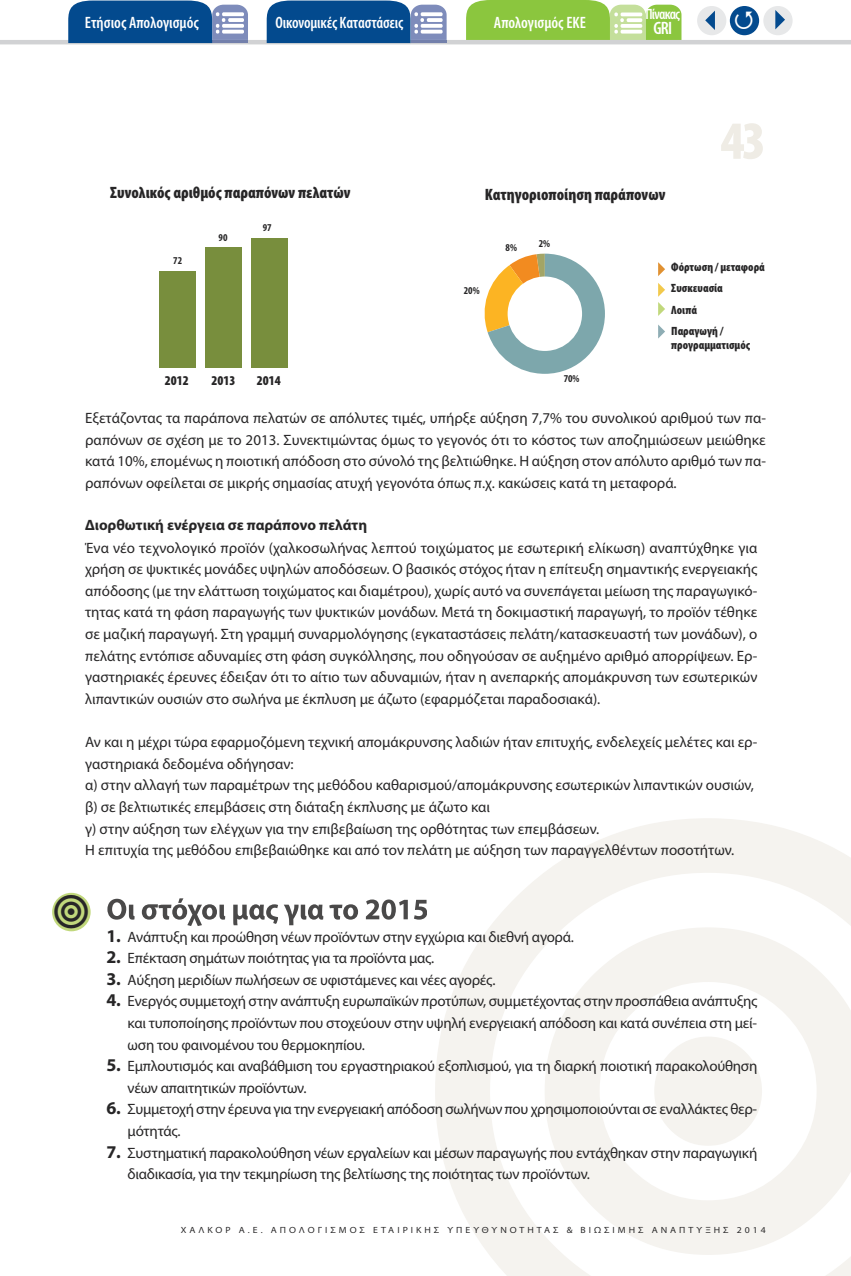
<style>
.page{position:relative;width:851px;height:1276px;background:#fff}
.page>*{position:absolute;margin:0;border:0;box-sizing:border-box;transform-origin:0 0}
.t1{font:900 condensed 54px "Myriad Pro";color:#efece5}
.t2{font:600 condensed 18px "Myriad Pro";color:#fff}
.t3{font:900 condensed 16.5px "Myriad Pro";color:#272627}
.t4{font:600 condensed 16.5px "Myriad Pro";letter-spacing:-.005em;color:#fff}
.t5{font:15px/21.6px "Myriad Pro";letter-spacing:-.01em;color:#272627}
.t6{font:700 15px "Myriad Pro";color:#272627}
.t7{font:600 condensed 15px "Myriad Pro";letter-spacing:-.05em;color:#fff}
.t8{font:900 condensed 13.5px "Myriad Pro";color:#272627}
.t9{font:900 condensed 12px/21.3px "Myriad Pro";color:#272627}
.t10{font:700 condensed 10.5px "Myriad Pro";color:#272627}
.t11{font:semi-expanded 9px "Myriad Pro";letter-spacing:.335em;color:#272627}
.s1{font-weight:700;font-size:18px}
</style>
<div class="page">
<div style="left:697px;top:6px;width:29px;height:29px;background:#e7e8e9;border-radius:50%"></div>
<div style="left:763px;top:6px;width:29px;height:29px;background:#e7e8e9;border-radius:50%"></div>
<div style="left:729px;top:6px;width:30px;height:29px;background:#034a8e;border-radius:50%"></div>
<svg style="left:466px;top:0;width:215px;height:40px;background:#9dce5c"></svg>
<svg style="left:435px;top:818px;width:415px;height:458px;fill:#f9f8f5"></svg>
<div style="left:251px;top:238px;width:37px;height:130px;background:#788e3d"></div>
<div style="left:205px;top:248px;width:37px;height:120px;background:#788e3d"></div>
<div style="left:159px;top:272px;width:37px;height:96px;background:#788e3d"></div>
<svg style="left:484px;top:254px;width:121px;height:120px"></svg>
<div style="left:507px;top:276px;width:75px;height:75px;background:#fff;border-radius:50%"></div>
<svg style="left:658px;top:262px;width:7px;height:14px"></svg>
<svg style="left:658px;top:283px;width:7px;height:33px"></svg>
<svg style="left:658px;top:324px;width:7px;height:14px"></svg>
<svg style="left:107px;top:898px;width:216px;height:28px"></svg>
<div style="left:52px;top:893px;width:39px;height:38px;background:#c1d87c;border-radius:50%"></div>
<svg style="left:775px;top:10px;width:10px;height:19px"></svg>
<svg style="left:705px;top:11px;width:9px;height:18px"></svg>
<hr style="left:0;top:40px;width:850px;height:4px;background:#d1d2d4">
<svg style="left:68px;top:1px;width:180px;height:42px;background:#225d9a"></svg>
<hr style="left:228px;top:18px;width:16px;height:4px;background:#fff;border-radius:2px">
<svg style="left:222px;top:24px;width:22px;height:4px"></svg>
<svg style="left:222px;top:30px;width:22px;height:4px"></svg>
<svg style="left:267px;top:1px;width:179px;height:42px;background:#215d9a"></svg>
<svg style="left:427px;top:18px;width:15px;height:4px"></svg>
<svg style="left:420px;top:24px;width:22px;height:4px"></svg>
<svg style="left:420px;top:30px;width:22px;height:4px"></svg>
<svg style="left:55px;top:895px;width:33px;height:34px"></svg>
<p class="t4" style="left:85px;top:17px;width:115px">Ετήσιος Απολογισμός</p>
<p class="t4" style="left:275px;top:17px;width:129px">Οικονομικές Καταστάσεις</p>
<p class="t4" style="left:494px;top:17px;width:93px">Απολογισμός ΕΚΕ</p>
<p class="t7" style="left:645px;top:9px;width:36px">Πίνακας</p>
<p class="t2" style="left:653px;top:22px;width:20px">GRI</p>
<h1 class="t1" style="left:720px;top:122px;width:47px">43</h1>
<p class="t3" style="left:110px;top:187px;width:242px">Συνολικός αριθμός παραπόνων πελατών</p>
<p class="t3" style="left:485px;top:188px;width:182px">Κατηγοριοποίηση παράπονων</p>
<p class="t10" style="left:263px;top:224px;width:10px">97</p>
<p class="t10" style="left:218px;top:233px;width:10px">90</p>
<p class="t10" style="left:505px;top:244px;width:13px">8%</p>
<p class="t10" style="left:538px;top:239px;width:13px">2%</p>
<p class="t10" style="left:173px;top:257px;width:10px">72</p>
<p class="t10" style="left:463px;top:286px;width:17px">20%</p>
<p class="t9" style="left:671px;top:257px;width:95px">Φόρτωση / μεταφορά<br>Συσκευασία<br>Λοιπά<br>Παραγωγή /</p>
<p class="t9" style="left:671px;top:336px;width:80px">προγραμματισμός</p>
<p class="t8" style="left:165px;top:376px;width:25px">2012</p>
<p class="t8" style="left:211px;top:376px;width:25px">2013</p>
<p class="t8" style="left:257px;top:376px;width:25px">2014</p>
<p class="t10" style="left:563px;top:375px;width:17px">70%</p>
<p class="t5" style="left:85px;top:408px;width:682px;text-align:justify">Εξετάζοντας τα παράπονα πελατών σε απόλυτες τιμές, υπήρξε αύξηση 7,7% του συνολικού αριθμού των πα&shy;ραπόνων σε σχέση με το 2013. Συνεκτιμώντας όμως το γεγονός ότι το κόστος των αποζημιώσεων μειώθηκε κατά 10%, επομένως η ποιοτική απόδοση στο σύνολό της βελτιώθηκε. Η αύξηση στον απόλυτο αριθμό των πα&shy;ραπόνων οφείλεται σε μικρής σημασίας ατυχή γεγονότα όπως π.χ. κακώσεις κατά τη μεταφορά.</p>
<p class="t6" style="left:85px;top:520px;width:283px">Διορθωτική ενέργεια σε παράπονο πελάτη</p>
<p class="t5" style="left:85px;top:538px;width:673px;text-align:justify">Ένα νέο τεχνολογικό προϊόν (χαλκοσωλήνας λεπτού τοιχώματος με εσωτερική ελίκωση) αναπτύχθηκε για χρήση σε ψυκτικές μονάδες υψηλών αποδόσεων. Ο βασικός στόχος ήταν η επίτευξη σημαντικής ενεργειακής απόδοσης (με την ελάττωση τοιχώματος και διαμέτρου), χωρίς αυτό να συνεπάγεται μείωση της παραγωγικό&shy;τητας κατά τη φάση παραγωγής των ψυκτικών μονάδων. Μετά τη δοκιμαστική παραγωγή, το προϊόν τέθηκε σε μαζική παραγωγή. Στη γραμμή συναρμολόγησης (εγκαταστάσεις πελάτη/κατασκευαστή των μονάδων), ο πελάτης εντόπισε αδυναμίες στη φάση συγκόλλησης, που οδηγούσαν σε αυξημένο αριθμό απορρίψεων. Ερ&shy;γαστηριακές έρευνες έδειξαν ότι το αίτιο των αδυναμιών, ήταν η ανεπαρκής απομάκρυνση των εσωτερικών λιπαντικών ουσιών στο σωλήνα με έκπλυση με άζωτο (εφαρμόζεται παραδοσιακά).</p>
<p class="t5" style="left:85px;top:732px;width:673px">Αν και η μέχρι τώρα εφαρμοζόμενη τεχνική απομάκρυνσης λαδιών ήταν επιτυχής, ενδελεχείς μελέτες και ερ&shy;γαστηριακά δεδομένα οδήγησαν:<br>α) στην αλλαγή των παραμέτρων της μεθόδου καθαρισμού/απομάκρυνσης εσωτερικών λιπαντικών ουσιών, β) σε βελτιωτικές επεμβάσεις στη διάταξη έκπλυσης με άζωτο και<br>γ) στην αύξηση των ελέγχων για την επιβεβαίωση της ορθότητας των επεμβάσεων.<br>Η επιτυχία της μεθόδου επιβεβαιώθηκε και από τον πελάτη με αύξηση των παραγγελθέντων ποσοτήτων.</p>
<p class="t5" style="left:106px;top:927px;width:469px"><span class="s1">1.</span> Ανάπτυξη και προώθηση νέων προϊόντων στην εγχώρια και διεθνή αγορά.</p>
<p class="t5" style="left:106px;top:948px;width:329px"><span class="s1">2.</span> Επέκταση σημάτων ποιότητας για τα προϊόντα μας.</p>
<p class="t5" style="left:106px;top:970px;width:390px"><span class="s1">3.</span> Αύξηση μεριδίων πωλήσεων σε υφιστάμενες και νέες αγορές.</p>
<p class="t5" style="left:128px;top:991px;width:631px;text-align:justify;text-indent:-21px"><span class="s1">4.</span> Ενεργός συμμετοχή στην ανάπτυξη ευρωπαϊκών προτύπων, συμμετέχοντας στην προσπάθεια ανάπτυξης και τυποποίησης προϊόντων που στοχεύουν στην υψηλή ενεργειακή απόδοση και κατά συνέπεια στη μεί&shy;ωση του φαινομένου του θερμοκηπίου.</p>
<p class="t5" style="left:128px;top:1056px;width:631px;text-indent:-21px"><span class="s1">5.</span> Εμπλουτισμός και αναβάθμιση του εργαστηριακού εξοπλισμού, για τη διαρκή ποιοτική παρακολούθηση νέων απαιτητικών προϊόντων.</p>
<p class="t5" style="left:128px;top:1099px;width:631px;text-indent:-21px"><span class="s1">6.</span> Συμμετοχή στην έρευνα για την ενεργειακή απόδοση σωλήνων που χρησιμοποιούνται σε εναλλάκτες θερ&shy;μότητάς.</p>
<p class="t5" style="left:128px;top:1143px;width:631px;text-indent:-21px"><span class="s1">7.</span> Συστηματική παρακολούθηση νέων εργαλείων και μέσων παραγωγής που εντάχθηκαν στην παραγωγική διαδικασία, για την τεκμηρίωση της βελτίωσης της ποιότητας των προϊόντων.</p>
<p class="t11" style="left:181px;top:1226px;width:586px">ΧΑΛΚΟΡ Α.Ε. ΑΠΟΛΟΓΙΣΜΟΣ ΕΤΑΙΡΙΚΗΣ ΥΠΕΥΘΥΝΟΤΗΤΑΣ &amp; ΒΙΩΣΙΜΗΣ ΑΝΑΠΤΥΞΗΣ 2014</p>
</div>
